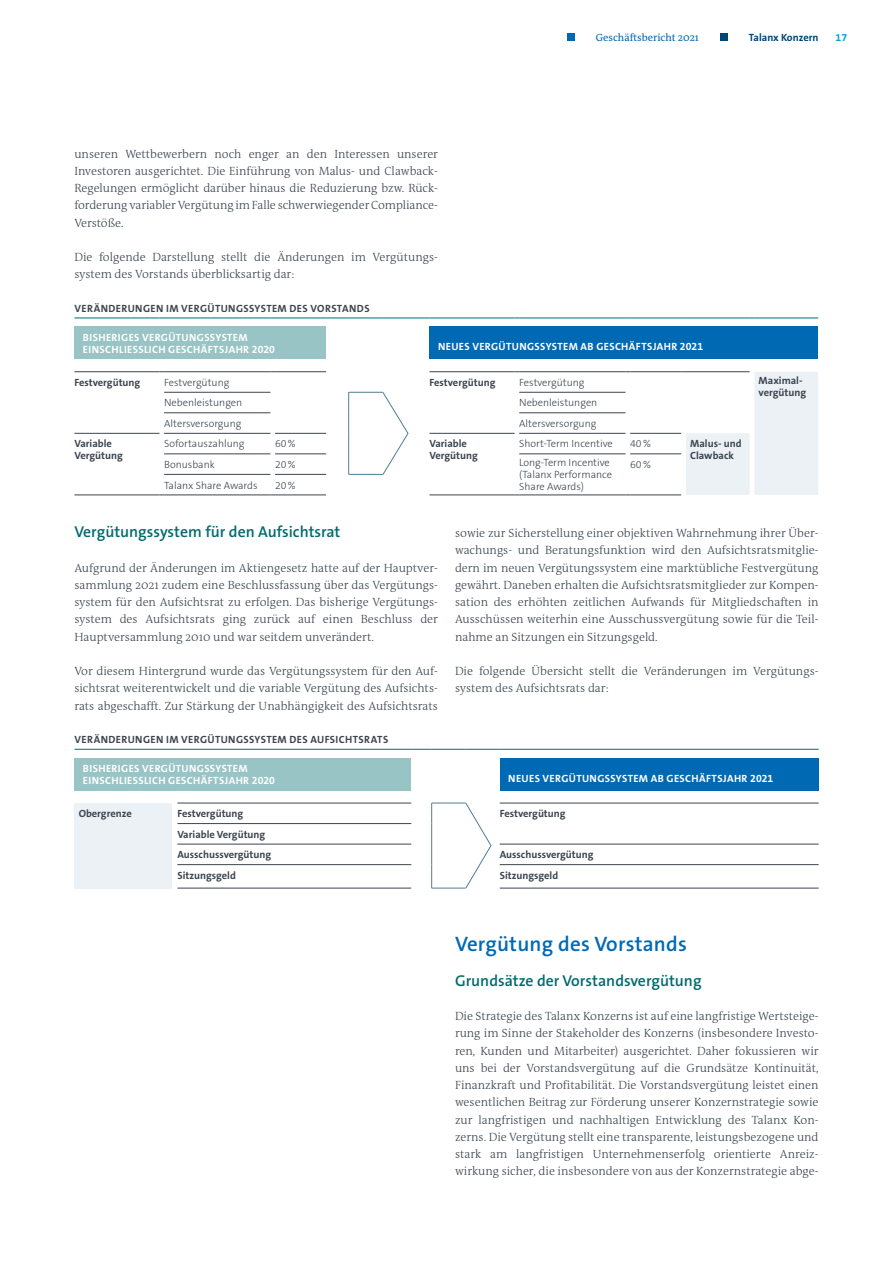
<style>
.page{position:relative;width:893px;height:1263px;background:#fff}
.page>*{position:absolute;margin:0;border:0;box-sizing:border-box;transform-origin:0 0}
.t1{font:600 21px "The Sans B W6";letter-spacing:.01em;color:#0069b4}
.t2{font:600 15.75px "The Sans B W6";color:#006b6f}
.t3{font:300 12px/17.2px "The Antiqua B W3";color:#3c4550;text-align:justify}
.t4{font:300 10.5px/12px "The Sans B W3";color:#3c4550}
.t5{font:700 10.5px/12px "The Sans B W7";color:#3c4550}
.t6{font:700 10.5px/12px "The Sans B W7";letter-spacing:.035em;color:#fff}
.t7{font:700 10.5px "The Sans B W7";letter-spacing:.04em;color:#3c4550}
.t8{font:10.5px "The Antiqua B W5 Plain";color:#0069b4}
.t9{font:700 10.5px "The Sans B W7";color:#004577}
.t10{font:700 10.5px "The Sans B W7";color:#00a1e0}
</style>
<div class="page">
<div style="left:567px;top:33px;width:8px;height:8px;background:#0069b4"></div>
<div style="left:720px;top:33px;width:8px;height:8px;background:#004577"></div>
<div style="left:74px;top:326px;width:252px;height:33px;background:#99c4c5"></div>
<div style="left:429px;top:326px;width:389px;height:33px;background:#0069b4"></div>
<hr style="left:74px;top:433px;width:85px;height:1px;background:#3c4550">
<hr style="left:429px;top:433px;width:85px;height:1px;background:#3c4550">
<hr style="left:74px;top:495px;width:85px;height:1px;background:#3c4550">
<hr style="left:429px;top:495px;width:85px;height:1px;background:#3c4550">
<hr style="left:519px;top:495px;width:106px;height:1px;background:#3c4550">
<hr style="left:630px;top:495px;width:51px;height:1px;background:#3c4550">
<hr style="left:164px;top:495px;width:106px;height:1px;background:#3c4550">
<hr style="left:275px;top:495px;width:51px;height:1px;background:#3c4550">
<hr style="left:74px;top:371px;width:85px;height:1px;background:#3c4550">
<hr style="left:164px;top:371px;width:106px;height:1px;background:#3c4550">
<hr style="left:275px;top:371px;width:51px;height:1px;background:#3c4550">
<hr style="left:429px;top:371px;width:85px;height:1px;background:#3c4550">
<hr style="left:519px;top:371px;width:106px;height:1px;background:#3c4550">
<hr style="left:630px;top:371px;width:51px;height:1px;background:#3c4550">
<svg style="left:681px;top:371px;width:137px;height:124px"></svg>
<hr style="left:686px;top:371px;width:64px;height:1px;background:#3c4550">
<svg style="left:348px;top:392px;width:1px;height:83px"></svg>
<hr style="left:349px;top:474px;width:34px;height:1px;background:#527d93">
<hr style="left:349px;top:392px;width:34px;height:1px;background:#527d93">
<hr style="left:164px;top:392px;width:106px;height:1px;background:#3c4550">
<hr style="left:519px;top:392px;width:106px;height:1px;background:#3c4550">
<hr style="left:164px;top:412px;width:106px;height:1px;background:#3c4550">
<hr style="left:519px;top:412px;width:106px;height:1px;background:#3c4550">
<hr style="left:164px;top:433px;width:106px;height:1px;background:#3c4550">
<hr style="left:275px;top:433px;width:51px;height:1px;background:#3c4550">
<hr style="left:519px;top:433px;width:106px;height:1px;background:#3c4550">
<hr style="left:630px;top:433px;width:51px;height:1px;background:#3c4550">
<hr style="left:164px;top:454px;width:106px;height:1px;background:#3c4550">
<hr style="left:275px;top:454px;width:51px;height:1px;background:#3c4550">
<hr style="left:519px;top:454px;width:106px;height:1px;background:#3c4550">
<hr style="left:630px;top:454px;width:51px;height:1px;background:#3c4550">
<hr style="left:164px;top:474px;width:106px;height:1px;background:#3c4550">
<hr style="left:275px;top:474px;width:51px;height:1px;background:#3c4550">
<hr style="left:74px;top:318px;width:85px;height:1px;background:#006b6f">
<hr style="left:164px;top:318px;width:106px;height:1px;background:#006b6f">
<hr style="left:275px;top:318px;width:51px;height:1px;background:#006b6f">
<svg style="left:326px;top:318px;width:23px;height:1px"></svg>
<hr style="left:349px;top:318px;width:34px;height:1px;background:#006b6f">
<hr style="left:383px;top:318px;width:46px;height:1px;background:#006b6f">
<hr style="left:429px;top:318px;width:85px;height:1px;background:#006b6f">
<hr style="left:519px;top:318px;width:106px;height:1px;background:#006b6f">
<hr style="left:630px;top:318px;width:51px;height:1px;background:#006b6f">
<hr style="left:686px;top:318px;width:64px;height:1px;background:#006b6f">
<hr style="left:754px;top:318px;width:64px;height:1px;background:#006b6f">
<svg style="left:382px;top:392px;width:26px;height:83px"></svg>
<div style="left:74px;top:758px;width:337px;height:32px;background:#99c4c5"></div>
<div style="left:500px;top:758px;width:319px;height:32px;background:#0069b4"></div>
<div style="left:74px;top:803px;width:98px;height:85px;background:#ecf1f5"></div>
<hr style="left:432px;top:803px;width:34px;height:1px;background:#527d93">
<hr style="left:177px;top:803px;width:234px;height:1px;background:#3c4550">
<hr style="left:500px;top:803px;width:319px;height:1px;background:#3c4550">
<svg style="left:431px;top:803px;width:1px;height:85px"></svg>
<hr style="left:432px;top:888px;width:34px;height:1px;background:#527d93">
<hr style="left:177px;top:823px;width:234px;height:1px;background:#3c4550">
<hr style="left:177px;top:844px;width:234px;height:1px;background:#3c4550">
<hr style="left:500px;top:844px;width:319px;height:1px;background:#3c4550">
<hr style="left:177px;top:864px;width:234px;height:1px;background:#3c4550">
<hr style="left:500px;top:864px;width:319px;height:1px;background:#3c4550">
<hr style="left:177px;top:888px;width:234px;height:1px;background:#3c4550">
<hr style="left:500px;top:888px;width:319px;height:1px;background:#3c4550">
<hr style="left:74px;top:749px;width:98px;height:1px;background:#006b6f">
<hr style="left:177px;top:749px;width:234px;height:1px;background:#006b6f">
<svg style="left:411px;top:749px;width:21px;height:1px"></svg>
<hr style="left:432px;top:749px;width:34px;height:1px;background:#006b6f">
<hr style="left:466px;top:749px;width:34px;height:1px;background:#006b6f">
<hr style="left:500px;top:749px;width:319px;height:1px;background:#006b6f">
<svg style="left:465px;top:803px;width:26px;height:85px"></svg>
<p class="t8" style="left:596px;top:31px;width:105px">Geschäftsbericht 2021</p>
<p class="t9" style="left:749px;top:31px;width:71px">Talanx Konzern</p>
<p class="t10" style="left:836px;top:31px;width:13px">17</p>
<p class="t3" style="left:74px;top:145px;width:365px">unseren Wettbewerbern noch enger an den Interessen unserer Investoren ausgerichtet. Die Einführung von Malus- und Clawback-Regelungen ermöglicht darüber hinaus die Reduzierung bzw. Rück&shy;forderung variabler Vergütung im Falle schwerwiegender Compliance-Verstöße.</p>
<p class="t3" style="left:74px;top:248px;width:364px">Die folgende Darstellung stellt die Änderungen im Vergütungs&shy;system des Vorstands überblicksartig dar:</p>
<p class="t7" style="left:74px;top:301px;width:297px">VERÄNDERUNGEN IM VERGÜTUNGSSYSTEM DES VORSTANDS</p>
<p class="t6" style="left:83px;top:331px;width:194px">BISHERIGES VERGÜTUNGSSYSTEM<br>EINSCHLIESSLICH GESCHÄFTSJAHR 2020</p>
<p class="t6" style="left:438px;top:341px;width:267px">NEUES VERGÜTUNGSSYSTEM AB GESCHÄFTSJAHR 2021</p>
<p class="t5" style="left:74px;top:376px;width:67px">Festvergütung</p>
<p class="t4" style="left:164px;top:376px;width:67px">Festvergütung</p>
<p class="t5" style="left:429px;top:376px;width:67px">Festvergütung</p>
<p class="t4" style="left:519px;top:376px;width:67px">Festvergütung</p>
<p class="t5" style="left:759px;top:374px;width:49px">Maximal&shy;vergütung</p>
<p class="t4" style="left:164px;top:397px;width:80px">Nebenleistungen</p>
<p class="t4" style="left:519px;top:397px;width:80px">Nebenleistungen</p>
<p class="t4" style="left:164px;top:417px;width:79px">Altersversorgung</p>
<p class="t4" style="left:519px;top:417px;width:79px">Altersversorgung</p>
<p class="t5" style="left:74px;top:438px;width:50px">Variable<br>Vergütung</p>
<p class="t4" style="left:164px;top:438px;width:82px">Sofortauszahlung</p>
<p class="t4" style="left:275px;top:438px;width:22px">60%</p>
<p class="t5" style="left:429px;top:438px;width:50px">Variable<br>Vergütung</p>
<p class="t4" style="left:519px;top:438px;width:95px">Short-Term Incentive</p>
<p class="t4" style="left:630px;top:438px;width:22px">40%</p>
<p class="t5" style="left:690px;top:438px;width:53px">Malus- und<br>Clawback</p>
<p class="t4" style="left:164px;top:458px;width:52px">Bonusbank</p>
<p class="t4" style="left:275px;top:458px;width:22px">20%</p>
<p class="t4" style="left:519px;top:456px;width:94px">Long-Term Incentive (Talanx Performance<br>Share Awards)</p>
<p class="t4" style="left:630px;top:458px;width:22px">60%</p>
<p class="t4" style="left:164px;top:479px;width:95px">Talanx Share Awards</p>
<p class="t4" style="left:275px;top:479px;width:22px">20%</p>
<h2 class="t2" style="left:74px;top:522px;width:267px">Vergütungssystem für den Aufsichtsrat</h2>
<p class="t3" style="left:74px;top:559px;width:365px">Aufgrund der Änderungen im Aktiengesetz hatte auf der Hauptver&shy;sammlung 2021 zudem eine Beschlussfassung über das Vergütungs&shy;system für den Aufsichtsrat zu erfolgen. Das bisherige Vergütungs&shy;system des Aufsichtsrats ging zurück auf einen Beschluss der Hauptversammlung 2010 und war seitdem unverändert.</p>
<p class="t3" style="left:74px;top:662px;width:365px">Vor diesem Hintergrund wurde das Vergütungssystem für den Auf&shy;sichtsrat weiterentwickelt und die variable Vergütung des Aufsichts&shy;rats abgeschafft. Zur Stärkung der Unabhängigkeit des Aufsichtsrats</p>
<p class="t3" style="left:455px;top:524px;width:365px">sowie zur Sicherstellung einer objektiven Wahrnehmung ihrer Über&shy;wachungs- und Beratungsfunktion wird den Aufsichtsratsmitglie&shy;dern im neuen Vergütungssystem eine marktübliche Festvergütung gewährt. Daneben erhalten die Aufsichtsratsmitglieder zur Kompen&shy;sation des erhöhten zeitlichen Aufwands für Mitgliedschaften in Ausschüssen weiterhin eine Ausschussvergütung sowie für die Teil&shy;nahme an Sitzungen ein Sitzungsgeld.</p>
<p class="t3" style="left:455px;top:662px;width:364px">Die folgende Übersicht stellt die Veränderungen im Vergütungs&shy;system des Aufsichtsrats dar:</p>
<p class="t7" style="left:74px;top:732px;width:315px">VERÄNDERUNGEN IM VERGÜTUNGSSYSTEM DES AUFSICHTSRATS</p>
<p class="t6" style="left:83px;top:762px;width:194px">BISHERIGES VERGÜTUNGSSYSTEM<br>EINSCHLIESSLICH GESCHÄFTSJAHR 2020</p>
<p class="t6" style="left:508px;top:772px;width:267px">NEUES VERGÜTUNGSSYSTEM AB GESCHÄFTSJAHR 2021</p>
<p class="t5" style="left:79px;top:808px;width:55px">Obergrenze</p>
<p class="t5" style="left:177px;top:808px;width:67px">Festvergütung</p>
<p class="t5" style="left:500px;top:808px;width:67px">Festvergütung</p>
<p class="t5" style="left:177px;top:824px;width:95px;line-height:20.5px">Variable Vergütung<br>Ausschussvergütung</p>
<p class="t5" style="left:500px;top:849px;width:95px">Ausschussvergütung</p>
<p class="t5" style="left:177px;top:869px;width:60px">Sitzungsgeld</p>
<p class="t5" style="left:500px;top:869px;width:60px">Sitzungsgeld</p>
<h1 class="t1" style="left:455px;top:930px;width:233px">Vergütung des Vorstands</h1>
<h2 class="t2" style="left:455px;top:970px;width:248px">Grundsätze der Vorstandsvergütung</h2>
<p class="t3" style="left:455px;top:1007px;width:365px">Die Strategie des Talanx Konzerns ist auf eine langfristige Wertsteige&shy;rung im Sinne der Stakeholder des Konzerns (insbesondere Investo&shy;ren, Kunden und Mitarbeiter) ausgerichtet. Daher fokussieren wir uns bei der Vorstandsvergütung auf die Grundsätze Kontinuität, Finanzkraft und Profitabilität. Die Vorstandsvergütung leistet einen wesentlichen Beitrag zur Förderung unserer Konzernstrategie sowie zur langfristigen und nachhaltigen Entwicklung des Talanx Kon&shy;zerns. Die Vergütung stellt eine transparente, leistungsbezogene und stark am langfristigen Unternehmenserfolg orientierte Anreiz&shy;wirkung sicher, die insbesondere von aus der Konzernstrategie abge-</p>
</div>
